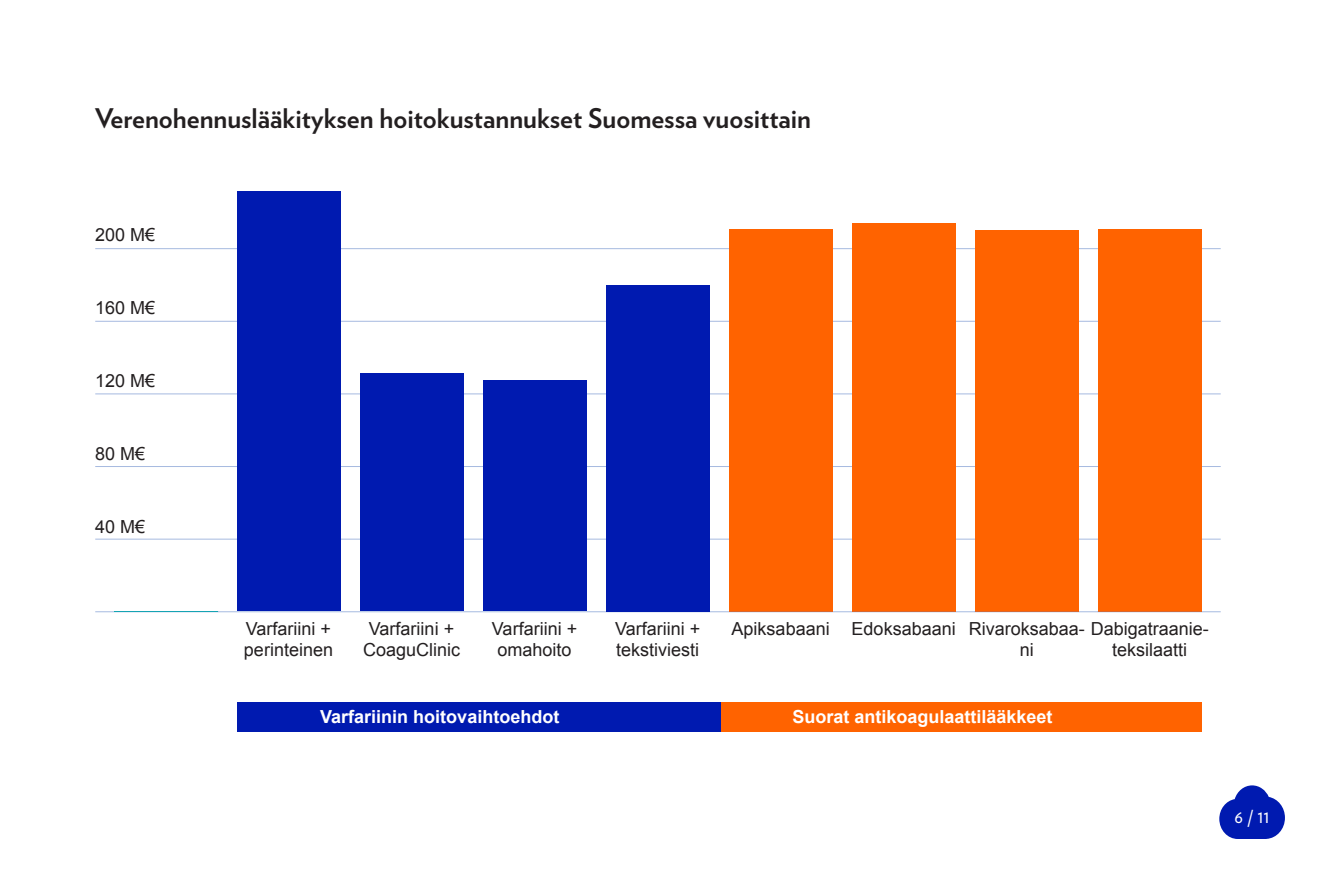
<style>
.page{position:relative;width:1339px;height:893px;background:#fff}
.page>*{position:absolute;margin:0;border:0;box-sizing:border-box;transform-origin:0 0}
.t1{font:700 27px "Verlag";color:#231f20}
.t2{font:18px/21.6px "Arial";color:#231f20}
.t3{font:700 18px "Arial";color:#fff}
.t4{font:18px "Verlag";color:#fff}
</style>
<div class="page">
<svg style="left:1219px;top:785px;width:65px;height:54px"></svg>
<hr style="left:95px;top:248px;width:1125px;height:1px;background:#a6bae0">
<hr style="left:95px;top:321px;width:1125px;height:1px;background:#a6bae0">
<hr style="left:95px;top:393px;width:1125px;height:1px;background:#a6bae0">
<hr style="left:95px;top:466px;width:1125px;height:1px;background:#a6bae0">
<hr style="left:95px;top:539px;width:1125px;height:1px;background:#a6bae0">
<hr style="left:95px;top:611px;width:1125px;height:1px;background:#a6bae0">
<hr style="left:115px;top:611px;width:103px;height:1px;background:#00b3ab">
<div style="left:237px;top:191px;width:104px;height:420px;background:#001ab0"></div>
<div style="left:360px;top:373px;width:104px;height:238px;background:#001ab0"></div>
<div style="left:483px;top:380px;width:103px;height:231px;background:#001ab0"></div>
<div style="left:606px;top:285px;width:103px;height:326px;background:#001ab0"></div>
<div style="left:729px;top:229px;width:103px;height:382px;background:#ff6300"></div>
<div style="left:851px;top:223px;width:104px;height:388px;background:#ff6300"></div>
<div style="left:974px;top:230px;width:104px;height:381px;background:#ff6300"></div>
<div style="left:1097px;top:229px;width:104px;height:382px;background:#ff6300"></div>
<div style="left:721px;top:702px;width:480px;height:30px;background:#ff6300"></div>
<div style="left:238px;top:702px;width:483px;height:30px;background:#001ab0"></div>
<h1 class="t1" style="left:95px;top:97px;width:717px">Verenohennuslääkityksen hoitokustannukset Suomessa vuosittain</h1>
<p class="t2" style="left:95px;top:224px;width:62px">200 M€</p>
<p class="t2" style="left:95px;top:297px;width:62px">160 M€</p>
<p class="t2" style="left:95px;top:370px;width:62px">120 M€</p>
<p class="t2" style="left:95px;top:443px;width:52px">80 M€</p>
<p class="t2" style="left:95px;top:516px;width:52px">40 M€</p>
<p class="t2" style="left:244px;top:618px;width:91px">Varfariini + perinteinen</p>
<p class="t2" style="left:363px;top:618px;width:99px;text-align:center">Varfariini +<br>CoaguClinic</p>
<p class="t2" style="left:492px;top:618px;width:87px;text-align:center">Varfariini + omahoito</p>
<p class="t2" style="left:615px;top:618px;width:87px">Varfariini + tekstiviesti</p>
<p class="t2" style="left:1019px;top:618px;width:190px;text-indent:-288px">Apiksabaani Edoksabaani Rivaroksabaa- Dabigatraanie&shy;ni</p>
<p class="t2" style="left:1111px;top:639px;width:77px">teksilaatti</p>
<p class="t3" style="left:320px;top:706px;width:241px">Varfariinin hoitovaihtoehdot</p>
<p class="t3" style="left:792px;top:706px;width:262px">Suorat antikoagulaattilääkkeet</p>
<p class="t4" style="left:1234px;top:803px;width:37px">6 / 11</p>
</div>
